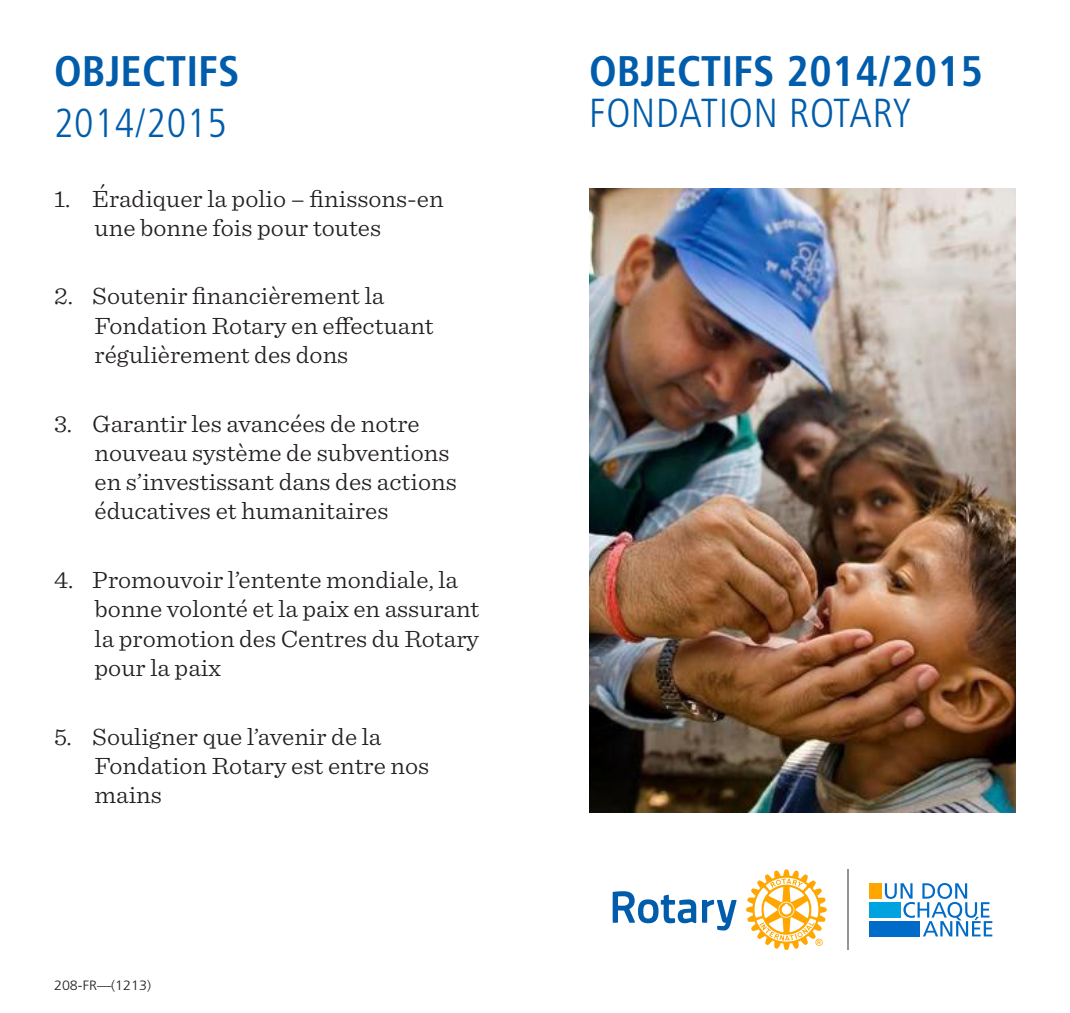
<style>
.page{position:relative;width:1070px;height:1013px;background:#fff}
.page>*{position:absolute;margin:0;border:0;box-sizing:border-box;transform-origin:0 0}
.Title_2{font:700 condensed 42.75px "Frutiger LT Std";color:#015dab}
.Kenny_s_letter{font:700 condensed 42.75px "Frutiger LT Std";color:#015dab}
.Title_1{font:300 condensed 40.5px "Frutiger LT Std";letter-spacing:.02em;color:#015dab}
.t1{font:300 24.75px/29.2px "Sentinel";color:#231f20;scale:1.06 1}
.Language_Code{font:300 13.5px "Frutiger LT Std";color:#231f20;scale:1.06 1}
</style>
<div class="page">
<img style="left:589px;top:189px;width:426px;height:623px">
<div style="left:869px;top:882px;width:12px;height:16px;background:#ffa700"></div>
<div style="left:869px;top:901px;width:31px;height:16px;background:#00a3e0"></div>
<div style="left:869px;top:920px;width:50px;height:16px;background:#006bc8"></div>
<svg style="left:884px;top:883px;width:108px;height:53px"></svg>
<svg style="left:612px;top:891px;width:124px;height:39px"></svg>
<svg style="left:746px;top:869px;width:80px;height:80px"></svg>
<hr style="left:847px;top:869px;width:1px;height:80px;background:#939598">
<p class="Kenny_s_letter" style="left:54px;top:46px;width:187px">OBJECTIFS</p>
<p class="Title_1" style="left:54px;top:100px;width:174px">2014/2015</p>
<p class="t1" style="left:94px;top:182px;width:331px;text-indent:-40px">1. Éradiquer la polio – finissons-en une bonne fois pour toutes</p>
<p class="t1" style="left:94px;top:280px;width:321px;text-indent:-40px">2. Soutenir financièrement la<br>Fondation Rotary en effectuant régulièrement des dons</p>
<p class="t1" style="left:94px;top:407px;width:343px;text-indent:-40px">3. Garantir les avancées de notre nouveau système de subventions en s’investissant dans des actions éducatives et humanitaires</p>
<p class="t1" style="left:94px;top:563px;width:364px;text-indent:-40px">4. Promouvoir l’entente mondiale, la bonne volonté et la paix en assurant la promotion des Centres du Rotary pour la paix</p>
<p class="t1" style="left:94px;top:720px;width:317px;text-indent:-40px">5. Souligner que l’avenir de la<br>Fondation Rotary est entre nos mains</p>
<p class="Language_Code" style="left:54px;top:977px;width:93px">208-FR—(1213)</p>
<p class="Title_2" style="left:589px;top:46px;width:395px">OBJECTIFS 2014/2015</p>
<p class="Title_1" style="left:589px;top:90px;width:324px">FONDATION ROTARY</p>
</div>
